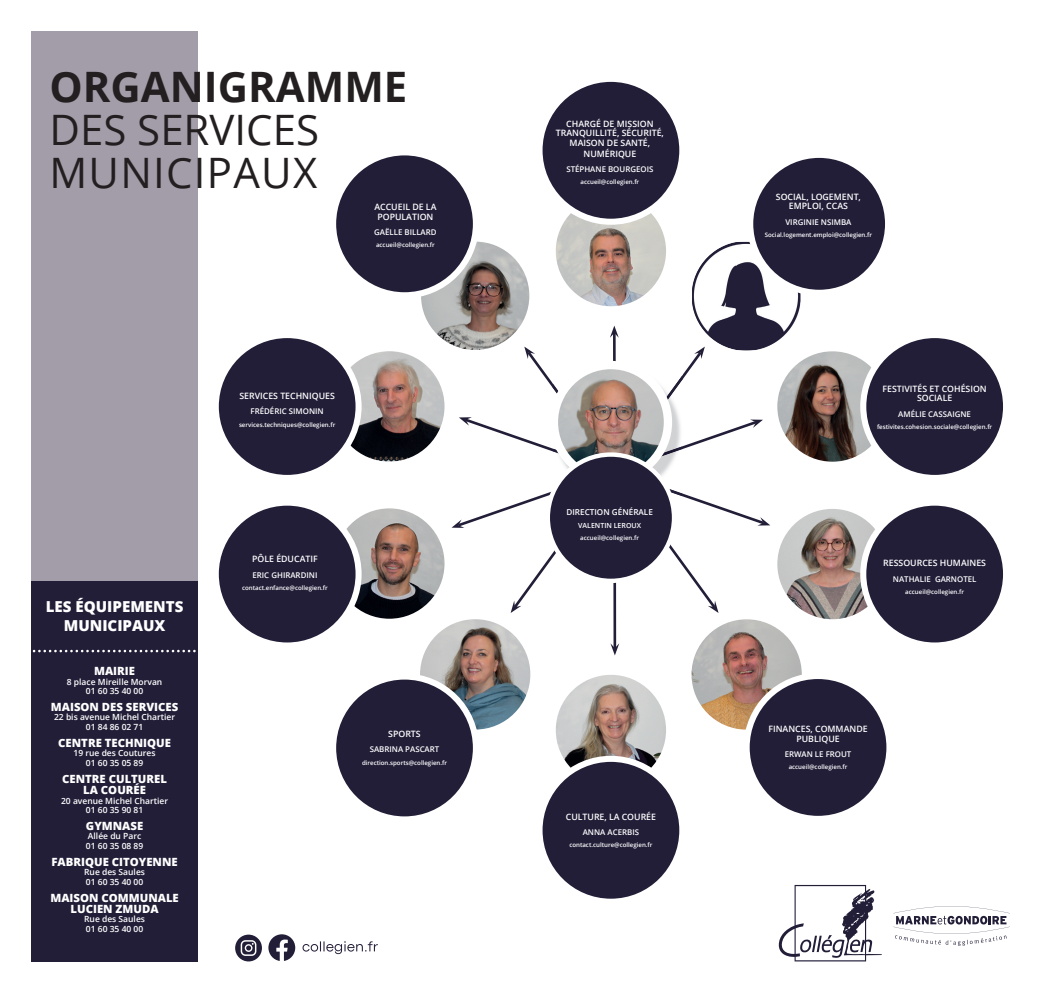
<style>
.page{position:relative;width:1042px;height:993px;background:#fff}
.page>*{position:absolute;margin:0;border:0;box-sizing:border-box;transform-origin:0 0}
.t1{font:41.91px/43px "Open Sans";letter-spacing:.015em;color:#231f20}
.t2{font:700 41.91px "Open Sans";color:#231f20}
.t3{font:800 15.05px/18.1px "Open Sans";color:#fff;text-align:center}
.t4{font:800 11.29px/11.3px "Open Sans";color:#fff;text-align:center}
.t5{font:600 8.75px/9.6px "Open Sans";color:#fff;text-align:center}
.t6{font:600 8.49px/9.5px "Open Sans";color:#fff;text-align:center}
.t7{font:600 8.14px "Open Sans";color:#fff}
.t8{font:600 7.88px "Open Sans";color:#fff}
.t9{font:600 7px "Open Sans";color:#fff}
.t10{font:600 6.12px "Open Sans";color:#fff}
</style>
<div class="page">
<svg style="left:451px;top:325px;width:319px;height:330px"></svg>
<img style="left:553px;top:367px;width:129px;height:16px">
<img style="left:553px;top:383px;width:16px;height:63px">
<img style="left:644px;top:375px;width:38px;height:71px">
<img style="left:670px;top:494px;width:12px;height:2px">
<img style="left:553px;top:446px;width:129px;height:48px">
<img style="left:554px;top:365px;width:114px;height:114px;border-radius:57px">
<div style="left:550px;top:361px;width:122px;height:122px;border:8px solid #fff;border-radius:50%"></div>
<img style="left:553px;top:193px;width:116px;height:116px;border-radius:58px">
<div style="left:550px;top:190px;width:122px;height:122px;border:6px solid #fff;border-radius:50%"></div>
<img style="left:692px;top:242px;width:108px;height:108px">
<div style="left:685px;top:234px;width:123px;height:123px;border:6px solid #fff;border-radius:50%"></div>
<img style="left:774px;top:348px;width:116px;height:116px;border-radius:58px">
<div style="left:771px;top:345px;width:122px;height:122px;border:6px solid #fff;border-radius:50%"></div>
<img style="left:774px;top:505px;width:116px;height:117px;border-radius:58px">
<div style="left:771px;top:502px;width:122px;height:123px;border:6px solid #fff;border-radius:50%"></div>
<img style="left:688px;top:616px;width:117px;height:116px;border-radius:58px">
<div style="left:685px;top:613px;width:123px;height:122px;border:6px solid #fff;border-radius:50%"></div>
<img style="left:553px;top:671px;width:116px;height:117px;border-radius:58px">
<div style="left:550px;top:668px;width:122px;height:123px;border:6px solid #fff;border-radius:50%"></div>
<img style="left:417px;top:616px;width:116px;height:116px;border-radius:58px">
<div style="left:414px;top:613px;width:122px;height:122px;border:6px solid #fff;border-radius:50%"></div>
<img style="left:331px;top:505px;width:116px;height:116px;border-radius:58px">
<div style="left:328px;top:502px;width:122px;height:122px;border:6px solid #fff;border-radius:50%"></div>
<img style="left:331px;top:348px;width:116px;height:116px;border-radius:58px">
<div style="left:328px;top:345px;width:122px;height:122px;border:6px solid #fff;border-radius:50%"></div>
<img style="left:418px;top:238px;width:114px;height:115px;border-radius:57px">
<div style="left:415px;top:235px;width:120px;height:121px;border:6px solid #fff;border-radius:50%"></div>
<div style="left:216px;top:335px;width:142px;height:143px;background:#221e38;border-radius:50%"></div>
<div style="left:213px;top:332px;width:149px;height:149px;border:6px solid #fff;border-radius:50%"></div>
<div style="left:863px;top:335px;width:143px;height:143px;background:#221e38;border-radius:50%"></div>
<div style="left:860px;top:332px;width:149px;height:149px;border:6px solid #fff;border-radius:50%"></div>
<div style="left:333px;top:152px;width:143px;height:143px;background:#221e38;border-radius:50%"></div>
<div style="left:330px;top:149px;width:149px;height:149px;border:6px solid #fff;border-radius:50%"></div>
<div style="left:539px;top:79px;width:143px;height:143px;background:#221e38;border-radius:50%"></div>
<div style="left:536px;top:76px;width:149px;height:149px;border:6px solid #fff;border-radius:50%"></div>
<div style="left:750px;top:155px;width:138px;height:138px;background:#221e38;border-radius:50%"></div>
<div style="left:747px;top:152px;width:144px;height:144px;border:6px solid #fff;border-radius:50%"></div>
<div style="left:216px;top:502px;width:142px;height:143px;background:#221e38;border-radius:50%"></div>
<div style="left:213px;top:499px;width:149px;height:149px;border:6px solid #fff;border-radius:50%"></div>
<div style="left:863px;top:502px;width:143px;height:143px;background:#221e38;border-radius:50%"></div>
<div style="left:860px;top:499px;width:149px;height:149px;border:6px solid #fff;border-radius:50%"></div>
<div style="left:333px;top:676px;width:143px;height:143px;background:#221e38;border-radius:50%"></div>
<div style="left:330px;top:673px;width:149px;height:149px;border:6px solid #fff;border-radius:50%"></div>
<div style="left:539px;top:758px;width:143px;height:143px;background:#221e38;border-radius:50%"></div>
<div style="left:536px;top:755px;width:149px;height:149px;border:6px solid #fff;border-radius:50%"></div>
<div style="left:746px;top:675px;width:143px;height:143px;background:#221e38;border-radius:50%"></div>
<div style="left:743px;top:672px;width:149px;height:149px;border:6px solid #fff;border-radius:50%"></div>
<div style="left:548px;top:454px;width:126px;height:126px;background:#221e38;border-radius:50%"></div>
<div style="left:545px;top:452px;width:131px;height:131px;border:4px solid #fff;border-radius:50%"></div>
<div style="left:32px;top:580px;width:166px;height:381px;background:#221e38"></div>
<svg style="left:779px;top:884px;width:103px;height:77px"></svg>
<svg style="left:893px;top:906px;width:117px;height:39px"></svg>
<svg style="left:235px;top:934px;width:27px;height:27px"></svg>
<svg style="left:268px;top:934px;width:27px;height:26px"></svg>
<svg style="left:302px;top:941px;width:76px;height:12px"></svg>
<svg style="left:31px;top:649px;width:165px;height:3px"></svg>
<div style="left:32px;top:32px;width:166px;height:548px;background:#a29da9"></div>
<h1 class="t2" style="left:49px;top:57px;width:359px">ORGANIGRAMME</h1>
<h1 class="t1" style="left:49px;top:107px;width:271px">DES SERVICES<br>MUNICIPAUX</h1>
<h3 class="t5" style="left:374px;top:202px;width:64px">ACCUEIL DE LA<br>POPULATION</h3>
<p class="t8" style="left:374px;top:226px;width:64px">GAËLLE BILLARD</p>
<p class="t10" style="left:376px;top:241px;width:60px">accueil@collegien.fr</p>
<h2 class="t3" style="left:46px;top:597px;width:139px">LES ÉQUIPEMENTS<br>MUNICIPAUX</h2>
<h3 class="t4" style="left:94px;top:664px;width:42px">MAIRIE</h3>
<h3 class="t6" style="left:67px;top:676px;width:97px">8 place Mireille Morvan<br>01 60 35 40 00</h3>
<h3 class="t4" style="left:51px;top:700px;width:129px">MAISON DES SERVICES</h3>
<h3 class="t6" style="left:54px;top:712px;width:123px">22 bis avenue Michel Chartier<br>01 84 86 02 71</h3>
<h3 class="t4" style="left:58px;top:736px;width:114px">CENTRE TECHNIQUE</h3>
<h3 class="t6" style="left:74px;top:748px;width:83px">19 rue des Coutures<br>01 60 35 05 89</h3>
<h3 class="t4" style="left:62px;top:772px;width:106px">CENTRE CULTUREL<br>LA COURÉE</h3>
<h3 class="t6" style="left:61px;top:795px;width:109px">20 avenue Michel Chartier<br>01 60 35 90 81</h3>
<h3 class="t4" style="left:86px;top:819px;width:59px">GYMNASE</h3>
<h3 class="t6" style="left:86px;top:831px;width:59px;text-align:left">Allée du Parc<br>01 60 35 08 89</h3>
<h3 class="t4" style="left:52px;top:855px;width:128px">FABRIQUE CITOYENNE</h3>
<h3 class="t6" style="left:84px;top:867px;width:62px;text-align:left">Rue des Saules<br>01 60 35 40 00</h3>
<h3 class="t4" style="left:50px;top:891px;width:130px">MAISON COMMUNALE<br>LUCIEN ZMUDA</h3>
<h3 class="t6" style="left:84px;top:914px;width:62px;text-align:left">Rue des Saules<br>01 60 35 40 00</h3>
<h3 class="t5" style="left:239px;top:390px;width:97px">SERVICES TECHNIQUES</h3>
<p class="t8" style="left:251px;top:406px;width:75px">FRÉDÉRIC SIMONIN</p>
<p class="t10" style="left:239px;top:420px;width:98px">services.techniques@collegien.fr</p>
<h3 class="t5" style="left:252px;top:554px;width:67px">PÔLE ÉDUCATIF</h3>
<p class="t8" style="left:252px;top:569px;width:66px">ERIC GHIRARDINI</p>
<p class="t10" style="left:242px;top:583px;width:87px">contact.enfance@collegien.fr</p>
<h3 class="t5" style="left:388px;top:728px;width:34px">SPORTS</h3>
<p class="t8" style="left:370px;top:743px;width:71px">SABRINA PASCART</p>
<p class="t10" style="left:362px;top:758px;width:87px">direction.sports@collegien.fr</p>
<h3 class="t5" style="left:556px;top:118px;width:109px">CHARGÉ DE MISSION<br>TRANQUILLITÉ, SÉCURITÉ,<br>MAISON DE SANTÉ,</h3>
<h3 class="t5" style="left:583px;top:148px;width:54px">NUMÉRIQUE</h3>
<p class="t8" style="left:566px;top:163px;width:89px">STÉPHANE BOURGEOIS</p>
<p class="t10" style="left:580px;top:178px;width:60px">accueil@collegien.fr</p>
<h3 class="t7" style="left:566px;top:506px;width:88px">DIRECTION GÉNÉRALE</h3>
<p class="t9" style="left:578px;top:520px;width:64px">VALENTIN LEROUX</p>
<p class="t10" style="left:580px;top:533px;width:60px">accueil@collegien.fr</p>
<h3 class="t5" style="left:566px;top:811px;width:92px">CULTURE, LA COURÉE</h3>
<p class="t8" style="left:583px;top:826px;width:58px">ANNA ACERBIS</p>
<p class="t10" style="left:569px;top:840px;width:85px">contact.culture@collegien.fr</p>
<h3 class="t5" style="left:776px;top:191px;width:87px">SOCIAL, LOGEMENT,<br>EMPLOI, CCAS</h3>
<p class="t8" style="left:785px;top:216px;width:68px">VIRGINIE NSIMBA</p>
<p class="t10" style="left:765px;top:230px;width:109px">Social.logement.emploi@collegien.fr</p>
<h3 class="t5" style="left:882px;top:383px;width:106px">FESTIVITÉS ET COHÉSION<br>SOCIALE</h3>
<p class="t8" style="left:898px;top:408px;width:74px">AMÉLIE CASSAIGNE</p>
<p class="t10" style="left:877px;top:422px;width:117px">festivites.cohesion.sociale@collegien.fr</p>
<h3 class="t5" style="left:883px;top:558px;width:104px">RESSOURCES HUMAINES</h3>
<p class="t8" style="left:893px;top:573px;width:85px">NATHALIE GARNOTEL</p>
<p class="t10" style="left:905px;top:587px;width:60px">accueil@collegien.fr</p>
<h3 class="t5" style="left:768px;top:723px;width:101px">FINANCES, COMMANDE<br>PUBLIQUE</h3>
<p class="t8" style="left:784px;top:748px;width:68px">ERWAN LE FROUT</p>
<p class="t10" style="left:788px;top:762px;width:60px">accueil@collegien.fr</p>
</div>
